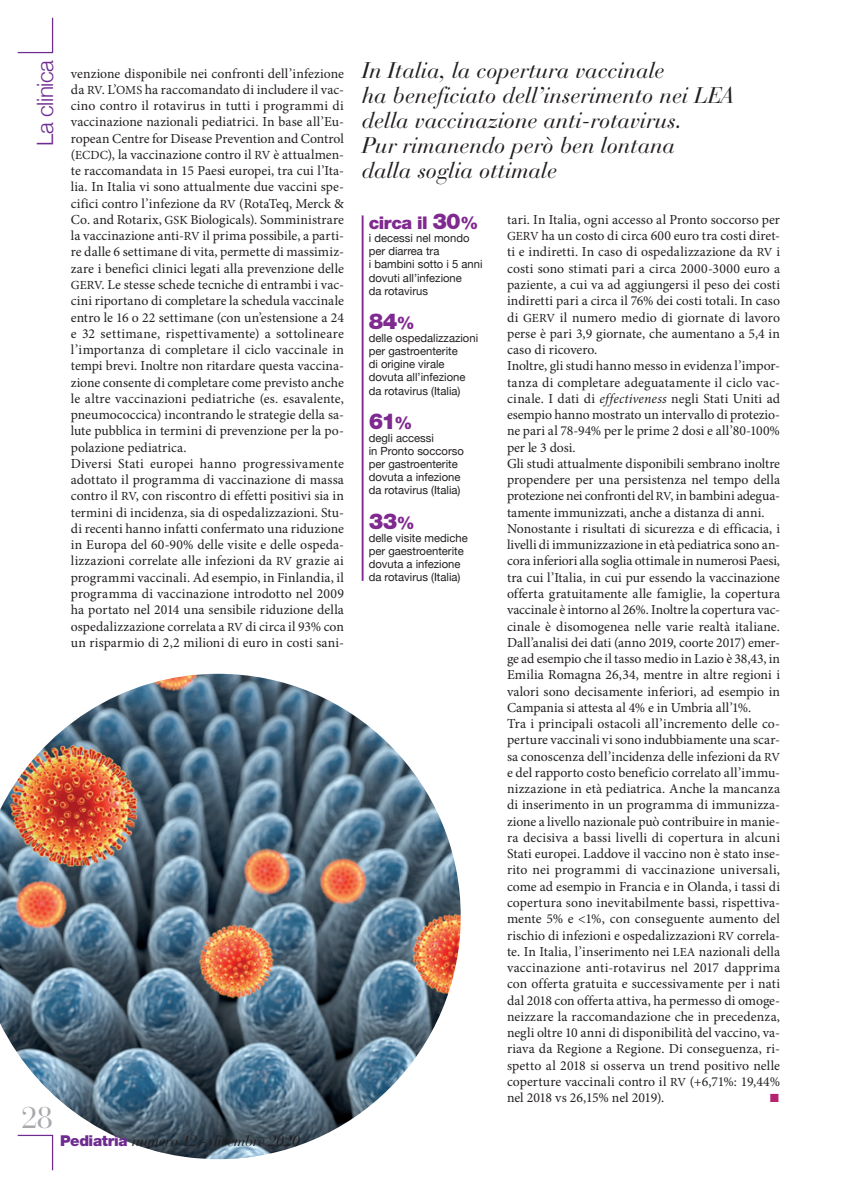
<style>
.page{position:relative;width:851px;height:1188px;background:#fff}
.page>*{position:absolute;margin:0;border:0;box-sizing:border-box;transform-origin:0 0}
.t1{font:30px "Bauer Bodoni";color:#a8a9ad}
.t2{font:italic 22.5px/25px "Bauer Bodoni";letter-spacing:-.005em;color:#231f20}
.t3{font:300 22.5px "Helvetica Neue";letter-spacing:-.025em;color:#6e2c91}
.t4{font:900 21.88px "Helvetica Neue";color:#802990}
.t5{font:900 17.5px "Helvetica Neue";letter-spacing:-.03em;color:#802990}
.t6{font:italic 15px "Bauer Bodoni";letter-spacing:-.03em;color:#231f20}
.t7{font:13.75px/16.2px "Minion Pro";letter-spacing:.005em;color:#231f20}
.t8{font:11.25px/13.1px "Helvetica Neue";color:#231f20}
.s1{font-size:12.38px}
.s2{font-family:"Helvetica Neue";font-weight:900;font-style:normal;color:#6e2c91}
.s3{font-size:21.88px}
.s4{font-size:17.5px}
.s5{font-style:italic}
</style>
<div class="page">
<img style="left:0;top:673px;width:460px;height:485px">
<hr style="left:361px;top:215px;width:2px;height:365px;background:#802990">
<svg style="left:16px;top:1133px;width:38px;height:38px"></svg>
<svg style="left:17px;top:17px;width:37px;height:37px"></svg>
<h2 class="t3" style="left:27px;top:146px;width:87px;rotate:-90deg">La clinica</h2>
<p class="t7" style="left:71px;top:65px;width:274px">venzione disponibile nei confronti dell’infezione da <span class="s1">RV</span>. L’<span class="s1">OMS</span> ha raccomandato di includere il vac&shy;cino contro il rotavirus in tutti i programmi di vaccinazione nazionali pediatrici. In base all’Eu&shy;ropean Centre for Disease Prevention and Control (<span class="s1">ECDC</span>), la vaccinazione contro il <span class="s1">RV</span> è attualmen&shy;te raccomandata in 15 Paesi europei, tra cui l’Ita&shy;lia. In Italia vi sono attualmente due vaccini spe&shy;cifici contro l’infezione da <span class="s1">RV</span> (RotaTeq, Merck &amp; Co. and Rotarix, <span class="s1">GSK</span> Biologicals). Somministrare la vaccinazione anti-<span class="s1">RV</span> il prima possibile, a parti&shy;re dalle 6 settimane di vita, permette di massimiz&shy;zare i benefici clinici legati alla prevenzione delle <span class="s1">GERV</span>. Le stesse schede tecniche di entrambi i vac&shy;cini riportano di completare la schedula vaccinale entro le 16 o 22 settimane (con un’estensione a 24 e 32 settimane, rispettivamente) a sottolineare l’importanza di completare il ciclo vaccinale in tempi brevi. Inoltre non ritardare questa vaccina&shy;zione consente di completare come previsto anche le altre vaccinazioni pediatriche (es. esavalente, pneumococcica) incontrando le strategie della sa&shy;lute pubblica in termini di prevenzione per la po&shy;polazione pediatrica.<br>Diversi Stati europei hanno progressivamente adottato il programma di vaccinazione di massa contro il <span class="s1">RV</span>, con riscontro di effetti positivi sia in termini di incidenza, sia di ospedalizzazioni. Stu&shy;di recenti hanno infatti confermato una riduzione in Europa del 60-90% delle visite e delle ospeda&shy;lizzazioni correlate alle infezioni da <span class="s1">RV</span> grazie ai programmi vaccinali. Ad esempio, in Finlandia, il programma di vaccinazione introdotto nel 2009 ha portato nel 2014 una sensibile riduzione della ospedalizzazione correlata a <span class="s1">RV</span> di circa il 93% con un risparmio di 2,2 milioni di euro in costi sani-</p>
<h1 class="t1" style="left:21px;top:1099px;width:34px">28</h1>
<p class="t6" style="left:60px;top:1130px;width:241px"><span class="s2">Pediatria</span> numero 12 - dicembre 2020</p>
<h2 class="t2" style="left:361px;top:58px;width:374px">In Italia, la copertura vaccinale<br>ha beneficiato dell’inserimento nei LEA della vaccinazione anti-rotavirus.<br>Pur rimanendo però ben lontana<br>dalla soglia ottimale</h2>
<p class="t5" style="left:369px;top:212px;width:111px">circa il <span class="s3">30</span>%</p>
<p class="t8" style="left:369px;top:232px;width:115px">i decessi nel mondo per diarrea tra<br>i bambini sotto i 5 anni dovuti all’infezione<br>da rotavirus</p>
<h3 class="t4" style="left:369px;top:308px;width:47px">84<span class="s4">%</span></h3>
<p class="t8" style="left:369px;top:332px;width:111px">delle ospedalizzazioni per gastroenterite<br>di origine virale dovuta all’infezione da rotavirus (Italia)</p>
<h3 class="t4" style="left:369px;top:408px;width:45px">61<span class="s4">%</span></h3>
<p class="t8" style="left:369px;top:432px;width:97px">degli accessi<br>in Pronto soccorso per gastroenterite dovuta a infezione da rotavirus (Italia)</p>
<h3 class="t4" style="left:369px;top:507px;width:47px">33<span class="s4">%</span></h3>
<p class="t8" style="left:369px;top:531px;width:100px">delle visite mediche per gaestroenterite dovuta a infezione da rotavirus (Italia)</p>
<p class="t7" style="left:507px;top:211px;width:274px">tari. In Italia, ogni accesso al Pronto soccorso per <span class="s1">GERV</span> ha un costo di circa 600 euro tra costi diret&shy;ti e indiretti. In caso di ospedalizzazione da <span class="s1">RV</span> i costi sono stimati pari a circa 2000-3000 euro a paziente, a cui va ad aggiungersi il peso dei costi indiretti pari a circa il 76% dei costi totali. In caso di <span class="s1">GERV</span> il numero medio di giornate di lavoro perse è pari 3,9 giornate, che aumentano a 5,4 in caso di ricovero.<br>Inoltre, gli studi hanno messo in evidenza l’impor&shy;tanza di completare adeguatamente il ciclo vac&shy;cinale. I dati di <span class="s5">effectiveness</span> negli Stati Uniti ad esempio hanno mostrato un intervallo di protezio&shy;ne pari al 78-94% per le prime 2 dosi e all’80-100% per le 3 dosi.<br>Gli studi attualmente disponibili sembrano inoltre propendere per una persistenza nel tempo della protezione nei confronti del <span class="s1">RV</span>, in bambini adegua&shy;tamente immunizzati, anche a distanza di anni.<br>Nonostante i risultati di sicurezza e di efficacia, i livelli di immunizzazione in età pediatrica sono an&shy;cora inferiori alla soglia ottimale in numerosi Paesi, tra cui l’Italia, in cui pur essendo la vaccinazione offerta gratuitamente alle famiglie, la copertura vaccinale è intorno al 26%. Inoltre la copertura vac&shy;cinale è disomogenea nelle varie realtà italiane.<br>Dall’analisi dei dati (anno 2019, coorte 2017) emer&shy;ge ad esempio che il tasso medio in Lazio è 38,43, in Emilia Romagna 26,34, mentre in altre regioni i valori sono decisamente inferiori, ad esempio in Campania si attesta al 4% e in Umbria all’1%.<br>Tra i principali ostacoli all’incremento delle co&shy;perture vaccinali vi sono indubbiamente una scar&shy;sa conoscenza dell’incidenza delle infezioni da <span class="s1">RV </span>e del rapporto costo beneficio correlato all’immu&shy;nizzazione in età pediatrica. Anche la mancanza di inserimento in un programma di immunizza&shy;zione a livello nazionale può contribuire in manie&shy;ra decisiva a bassi livelli di copertura in alcuni Stati europei. Laddove il vaccino non è stato inse&shy;rito nei programmi di vaccinazione universali, come ad esempio in Francia e in Olanda, i tassi di copertura sono inevitabilmente bassi, rispettiva&shy;mente 5% e &lt;1%, con conseguente aumento del rischio di infezioni e ospedalizzazioni <span class="s1">RV</span> correla&shy;te. In Italia, l’inserimento nei <span class="s1">LEA</span> nazionali della vaccinazione anti-rotavirus nel 2017 dapprima con offerta gratuita e successivamente per i nati dal 2018 con offerta attiva, ha permesso di omoge&shy;neizzare la raccomandazione che in precedenza, negli oltre 10 anni di disponibilità del vaccino, va&shy;riava da Regione a Regione. Di conseguenza, ri&shy;spetto al 2018 si osserva un trend positivo nelle coperture vaccinali contro il <span class="s1">RV</span> (+6,71%: 19,44% nel 2018 vs 26,15% nel 2019).</p>
</div>
